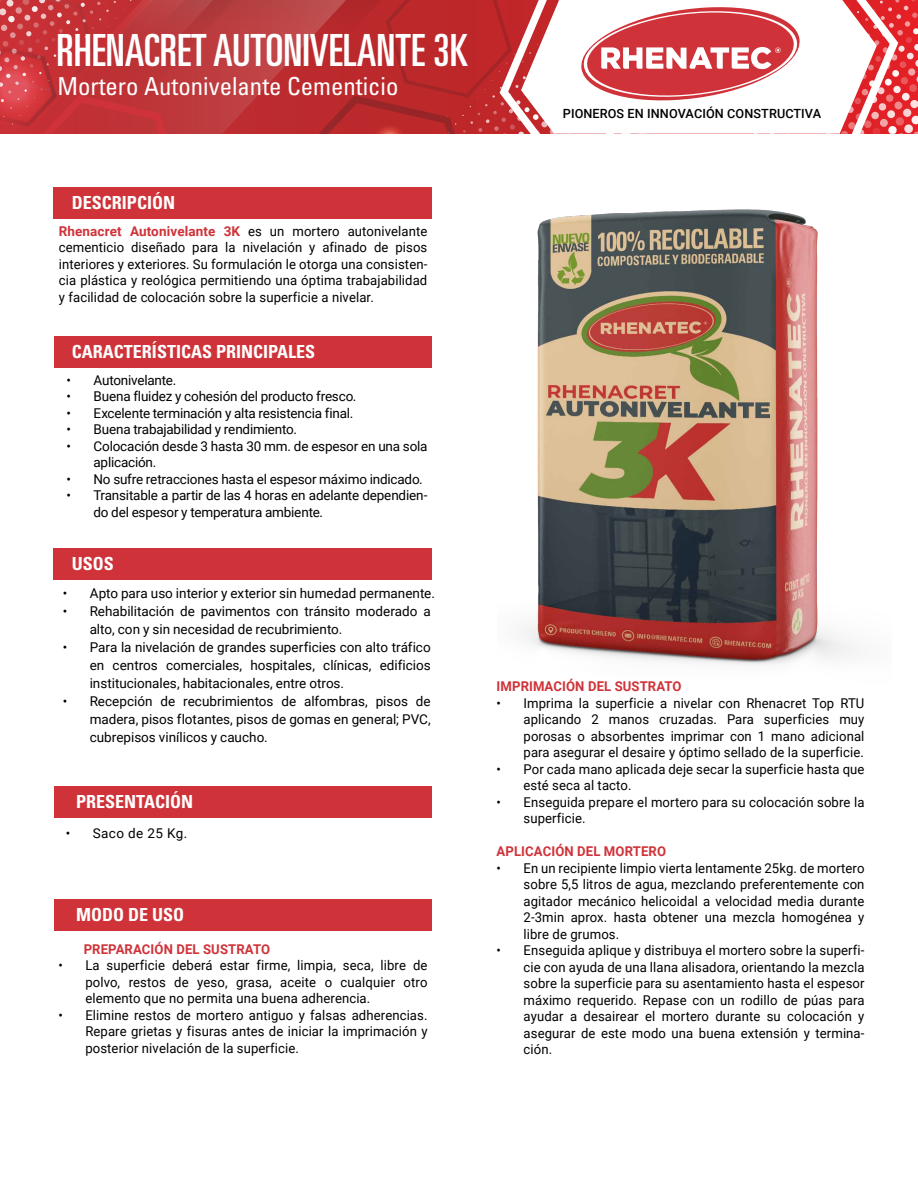
<style>
.page{position:relative;width:918px;height:1188px;background:#fff}
.page>*{position:absolute;margin:0;border:0;box-sizing:border-box;transform-origin:0 0}
.t1{font:ultra-condensed 44.4px "Univers LT Std";color:#fff}
.t2{font:condensed 24.75px "Univers LT Std";color:#fff}
.t3{font:700 condensed 18px "Univers LT Std";color:#fff}
.t4{font:13.5px/16.5px "Roboto";color:#000;text-align:justify}
.t5{font:700 13.5px "Roboto";letter-spacing:.01em;color:#cf3339}
.t6{font:13.5px "Roboto";letter-spacing:.03em;color:#000}
.t7{font:500 12.6px "Roboto";letter-spacing:.01em;color:#000}
.s1{font-weight:700;color:#cf3339}
</style>
<div class="page">
<div style="left:54px;top:187px;width:378px;height:31px;background:#cf3339"></div>
<div style="left:54px;top:337px;width:378px;height:31px;background:#cf3339"></div>
<div style="left:54px;top:548px;width:378px;height:32px;background:#cf3339"></div>
<div style="left:54px;top:900px;width:378px;height:31px;background:#cf3339"></div>
<div style="left:54px;top:786px;width:377px;height:31px;background:#cf3339"></div>
<img style="left:524px;top:209px;width:332px;height:456px">
<svg style="left:263px;top:0;width:25px;height:134px;background:#bd393c"></svg>
<svg style="left:0;top:0;width:263px;height:134px;background:#c1393c"></svg>
<svg style="left:288px;top:0;width:630px;height:134px"></svg>
<h1 class="t1" style="left:56px;top:25px;width:413px">RHENACRET AUTONIVELANTE 3K</h1>
<h2 class="t2" style="left:57px;top:70px;width:342px">Mortero Autonivelante Cementicio</h2>
<p class="t7" style="left:563px;top:105px;width:260px">PIONEROS EN INNOVACIÓN CONSTRUCTIVA</p>
<h3 class="t3" style="left:72px;top:191px;width:105px">DESCRIPCIÓN</h3>
<p class="t4" style="left:59px;top:222px;width:370px"><span class="s1">Rhenacret Autonivelante 3K</span> es un mortero autonivelante cementicio diseñado para la nivelación y afinado de pisos interiores y exteriores. Su formulación le otorga una consisten&shy;cia plástica y reológica permitiendo una óptima trabajabilidad y facilidad de colocación sobre la superficie a nivelar.</p>
<h3 class="t3" style="left:72px;top:341px;width:245px">CARACTERÍSTICAS PRINCIPALES</h3>
<p class="t4" style="left:67px;top:371px;width:111px">• Autonivelante.</p>
<p class="t4" style="left:67px;top:388px;width:292px">• Buena fluidez y cohesión del producto fresco.</p>
<p class="t4" style="left:67px;top:404px;width:288px">• Excelente terminación y alta resistencia final.</p>
<p class="t4" style="left:67px;top:421px;width:232px">• Buena trabajabilidad y rendimiento.</p>
<p class="t4" style="left:93px;top:437px;width:336px;text-indent:-27px">• Colocación desde 3 hasta 30 mm. de espesor en una sola aplicación.</p>
<p class="t4" style="left:67px;top:470px;width:358px">• No sufre retracciones hasta el espesor máximo indicado.</p>
<p class="t4" style="left:93px;top:487px;width:336px;text-indent:-27px">• Transitable a partir de las 4 horas en adelante dependien&shy;do del espesor y temperatura ambiente.</p>
<h3 class="t3" style="left:72px;top:553px;width:44px">USOS</h3>
<p class="t4" style="left:63px;top:584px;width:374px">• Apto para uso interior y exterior sin humedad permanente.</p>
<p class="t4" style="left:90px;top:602px;width:343px;line-height:18px;text-indent:-27px">• Rehabilitación de pavimentos con tránsito moderado a alto, con y sin necesidad de recubrimiento.</p>
<p class="t4" style="left:90px;top:638px;width:343px;line-height:18px;text-indent:-27px">• Para la nivelación de grandes superficies con alto tráfico en centros comerciales, hospitales, clínicas, edificios institucionales, habitacionales, entre otros.</p>
<p class="t4" style="left:90px;top:692px;width:343px;line-height:18px;text-indent:-27px">• Recepción de recubrimientos de alfombras, pisos de madera, pisos flotantes, pisos de gomas en general; PVC, cubrepisos vinílicos y caucho.</p>
<h3 class="t3" style="left:76px;top:791px;width:118px">PRESENTACIÓN</h3>
<p class="t6" style="left:66px;top:824px;width:123px">• Saco de 25 Kg.</p>
<h3 class="t3" style="left:76px;top:904px;width:109px">MODO DE USO</h3>
<p class="t5" style="left:84px;top:940px;width:188px">PREPARACIÓN DEL SUSTRATO</p>
<p class="t4" style="left:85px;top:957px;width:344px;text-indent:-27px">• La superficie deberá estar firme, limpia, seca, libre de polvo, restos de yeso, grasa, aceite o cualquier otro elemento que no permita una buena adherencia.</p>
<p class="t4" style="left:85px;top:1006px;width:344px;text-indent:-27px">• Elimine restos de mortero antiguo y falsas adherencias.<br>Repare grietas y fisuras antes de iniciar la imprimación y posterior nivelación de la superficie.</p>
<p class="t5" style="left:497px;top:677px;width:187px">IMPRIMACIÓN DEL SUSTRATO</p>
<p class="t4" style="left:524px;top:694px;width:342px;text-indent:-27px">• Imprima la superficie a nivelar con Rhenacret Top RTU aplicando 2 manos cruzadas. Para superficies muy porosas o absorbentes imprimar con 1 mano adicional para asegurar el desaire y óptimo sellado de la superficie.</p>
<p class="t4" style="left:524px;top:760px;width:342px;text-indent:-27px">• Por cada mano aplicada deje secar la superficie hasta que esté seca al tacto.</p>
<p class="t4" style="left:524px;top:793px;width:342px;text-indent:-27px">• Enseguida prepare el mortero para su colocación sobre la superficie.</p>
<p class="t5" style="left:497px;top:842px;width:171px">APLICACIÓN DEL MORTERO</p>
<p class="t4" style="left:524px;top:859px;width:342px;text-indent:-27px">• En un recipiente limpio vierta lentamente 25kg. de mortero sobre 5,5 litros de agua, mezclando preferentemente con agitador mecánico helicoidal a velocidad media durante 2-3min aprox. hasta obtener una mezcla homogénea y libre de grumos.</p>
<p class="t4" style="left:524px;top:942px;width:342px;text-indent:-27px">• Enseguida aplique y distribuya el mortero sobre la superfi&shy;cie con ayuda de una llana alisadora, orientando la mezcla sobre la superficie para su asentamiento hasta el espesor máximo requerido. Repase con un rodillo de púas para ayudar a desairear el mortero durante su colocación y asegurar de este modo una buena extensión y termina&shy;ción.</p>
</div>
